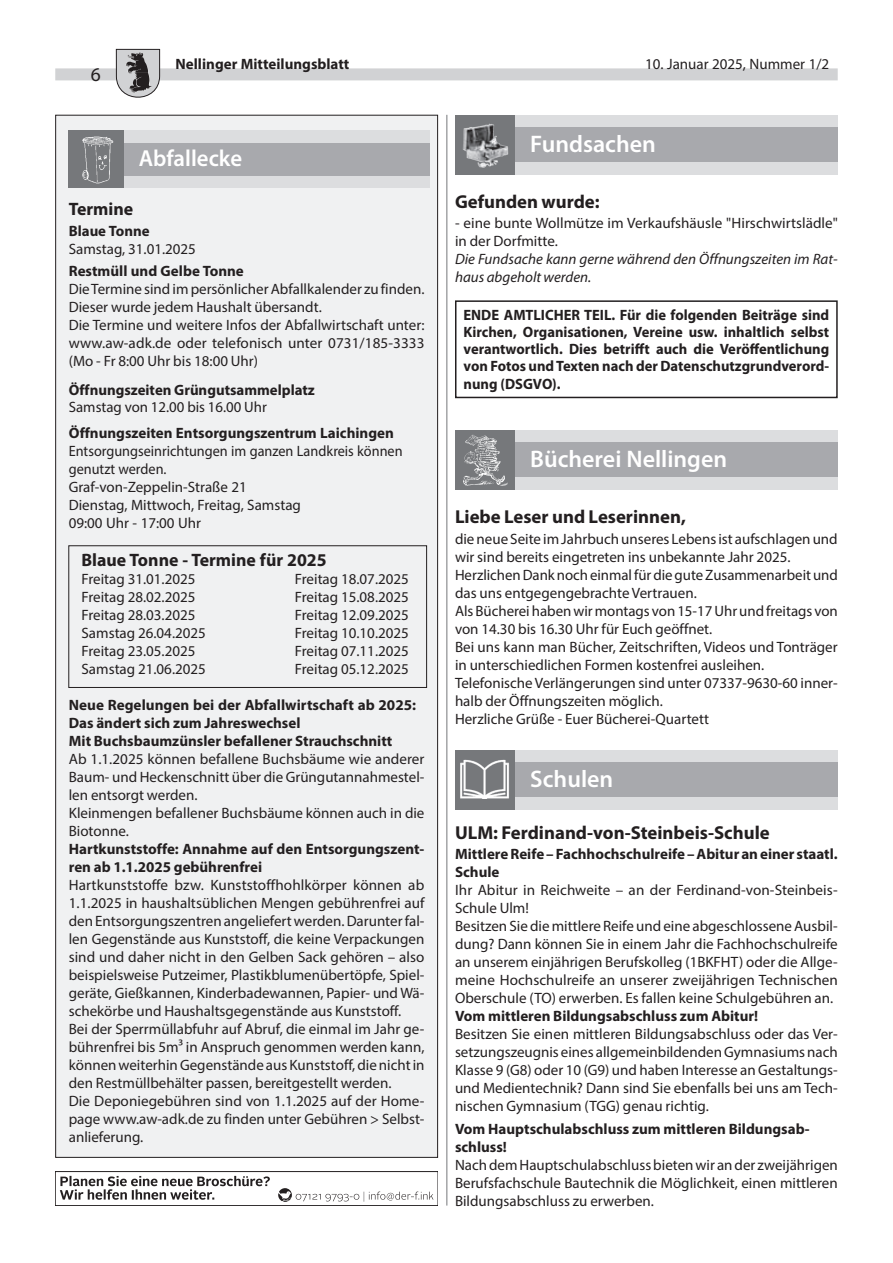
<style>
.page{position:relative;width:893px;height:1263px;background:#fff}
.page>*{position:absolute;margin:0;border:0;box-sizing:border-box;transform-origin:0 0}
.t1{font:600 24px "Myriad Pro";color:#fff}
.t2{font:600 23.25px "Myriad Pro";color:#fff}
.t3{font:19.5px "Myriad Pro";color:#231f20}
.t4{font:700 18.75px "Myriad Pro";color:#231f20}
.t5{font:700 18px "Myriad Pro";color:#231f20}
.t6{font:15px/18px "Myriad Pro";color:#231f20}
.t7{font:700 15px/18px "Myriad Pro";color:#231f20}
.t8{font:15px/18px "Myriad Pro";color:#231f20;scale:.95 1}
.t9{font:italic 15px/18px "Myriad Pro";color:#231f20}
</style>
<div class="page">
<div style="left:55px;top:68px;width:783px;height:12px;background:#d1d2d4"></div>
<svg style="left:115px;top:49px;width:46px;height:49px"></svg>
<hr style="left:446px;top:115px;width:1px;height:1090px;background:#76787b">
<div style="left:455px;top:115px;width:383px;height:59px;background:#dcdddf"></div>
<div style="left:455px;top:128px;width:383px;height:34px;background:#a8a9ad"></div>
<img style="left:455px;top:115px;width:59px;height:59px">
<div style="left:455px;top:300px;width:383px;height:98px;border:2px solid #231f20"></div>
<div style="left:455px;top:430px;width:383px;height:60px;background:#dcdddf"></div>
<div style="left:455px;top:443px;width:383px;height:34px;background:#a8a9ad"></div>
<div style="left:455px;top:430px;width:59px;height:60px;background:#76787b"></div>
<img style="left:463px;top:434px;width:45px;height:52px">
<div style="left:455px;top:750px;width:383px;height:60px;background:#dcdddf"></div>
<div style="left:455px;top:763px;width:383px;height:34px;background:#a8a9ad"></div>
<div style="left:455px;top:750px;width:59px;height:60px;background:#76787b"></div>
<img style="left:460px;top:759px;width:49px;height:39px">
<div style="left:56px;top:115px;width:382px;height:1042px;background:#f0f1f2"></div>
<div style="left:68px;top:130px;width:362px;height:58px;background:#dcdddf"></div>
<div style="left:68px;top:143px;width:362px;height:33px;background:#a8a9ad"></div>
<div style="left:68px;top:130px;width:56px;height:58px;background:#76787b"></div>
<img style="left:82px;top:136px;width:31px;height:48px">
<div style="left:68px;top:545px;width:359px;height:143px;border:1px solid #231f20"></div>
<div style="left:55px;top:1171px;width:383px;height:34px;border:1px solid #231f20"></div>
<svg style="left:60px;top:1176px;width:373px;height:26px"></svg>
<h3 class="t3" style="left:91px;top:62px;width:12px">6</h3>
<p class="t7" style="left:176px;top:55px;width:175px">Nellinger Mitteilungsblatt</p>
<p class="t6" style="left:645px;top:55px;width:185px">10. Januar 2025, Nummer 1/2</p>
<h2 class="t2" style="left:139px;top:144px;width:105px">Abfallecke</h2>
<h1 class="t1" style="left:530px;top:129px;width:127px">Fundsachen</h1>
<p class="t5" style="left:69px;top:197px;width:66px">Termine</p>
<p class="t7" style="left:69px;top:222px;width:82px">Blaue Tonne</p>
<p class="t6" style="left:69px;top:240px;width:129px">Samstag, 31.01.2025</p>
<p class="t7" style="left:69px;top:261px;width:177px">Restmüll und Gelbe Tonne</p>
<p class="t6" style="left:69px;top:279px;width:357px">Die Termine sind im persönlicher Abfallkalender zu finden.<br>Dieser wurde jedem Haushalt übersandt.<br>Die Termine und weitere Infos der Abfallwirtschaft unter: www.aw-adk.de oder telefonisch unter 0731/185-3333 (Mo - Fr 8:00 Uhr bis 18:00 Uhr)</p>
<p class="t7" style="left:69px;top:380px;width:248px">Öffnungszeiten Grüngutsammelplatz</p>
<p class="t6" style="left:69px;top:397px;width:200px">Samstag von 12.00 bis 16.00 Uhr</p>
<p class="t7" style="left:69px;top:423px;width:327px">Öffnungszeiten Entsorgungszentrum Laichingen</p>
<p class="t8" style="left:69px;top:442px;width:353px">Entsorgungseinrichtungen im ganzen Landkreis können genutzt werden.<br>Graf-von-Zeppelin-Straße 21<br>Dienstag, Mittwoch, Freitag, Samstag<br>09:00 Uhr - 17:00 Uhr</p>
<p class="t5" style="left:82px;top:548px;width:247px">Blaue Tonne - Termine für 2025</p>
<p class="t6" style="left:82px;top:570px;width:115px">Freitag 31.01.2025</p>
<p class="t6" style="left:295px;top:570px;width:115px">Freitag 18.07.2025</p>
<p class="t6" style="left:82px;top:588px;width:115px">Freitag 28.02.2025</p>
<p class="t6" style="left:295px;top:588px;width:115px">Freitag 15.08.2025</p>
<p class="t6" style="left:82px;top:606px;width:115px">Freitag 28.03.2025</p>
<p class="t6" style="left:295px;top:606px;width:115px">Freitag 12.09.2025</p>
<p class="t6" style="left:82px;top:624px;width:126px">Samstag 26.04.2025</p>
<p class="t6" style="left:295px;top:624px;width:115px">Freitag 10.10.2025</p>
<p class="t6" style="left:82px;top:642px;width:115px">Freitag 23.05.2025</p>
<p class="t6" style="left:295px;top:642px;width:115px">Freitag 07.11.2025</p>
<p class="t6" style="left:82px;top:660px;width:126px">Samstag 21.06.2025</p>
<p class="t6" style="left:295px;top:660px;width:115px">Freitag 05.12.2025</p>
<p class="t7" style="left:69px;top:696px;width:349px">Neue Regelungen bei der Abfallwirtschaft ab 2025:<br>Das ändert sich zum Jahreswechsel<br>Mit Buchsbaumzünsler befallener Strauchschnitt</p>
<p class="t6" style="left:69px;top:750px;width:357px">Ab 1.1.2025 können befallene Buchsbäume wie anderer Baum- und Heckenschnitt über die Grüngutannahmestel&shy;len entsorgt werden.<br>Kleinmengen befallener Buchsbäume können auch in die Biotonne.</p>
<p class="t7" style="left:69px;top:840px;width:357px">Hartkunststoffe: Annahme auf den Entsorgungszent&shy;ren ab 1.1.2025 gebührenfrei</p>
<p class="t6" style="left:69px;top:876px;width:357px">Hartkunststoffe bzw. Kunststoffhohlkörper können ab 1.1.2025 in haushaltsüblichen Mengen gebührenfrei auf den Entsorgungszentren angeliefert werden. Darunter fal&shy;len Gegenstände aus Kunststoff, die keine Verpackungen sind und daher nicht in den Gelben Sack gehören – also beispielsweise Putzeimer, Plastikblumenübertöpfe, Spiel&shy;geräte, Gießkannen, Kinderbadewannen, Papier- und Wä&shy;schekörbe und Haushaltsgegenstände aus Kunststoff.<br>Bei der Sperrmüllabfuhr auf Abruf, die einmal im Jahr ge&shy;bührenfrei bis 5m³ in Anspruch genommen werden kann, können weiterhin Gegenstände aus Kunststoff, die nicht in den Restmüllbehälter passen, bereitgestellt werden.<br>Die Deponiegebühren sind von 1.1.2025 auf der Home&shy;page www.aw-adk.de zu finden unter Gebühren &gt; Selbst&shy;anlieferung.</p>
<p class="t4" style="left:455px;top:190px;width:146px">Gefunden wurde:</p>
<p class="t6" style="left:455px;top:214px;width:384px">- eine bunte Wollmütze im Verkaufshäusle "Hirschwirtslädle" in der Dorfmitte.</p>
<p class="t9" style="left:455px;top:250px;width:384px">Die Fundsache kann gerne während den Öffnungszeiten im Rat&shy;haus abgeholt werden.</p>
<p class="t7" style="left:463px;top:305px;width:367px;line-height:17.2px;text-align:justify">ENDE AMTLICHER TEIL. Für die folgenden Beiträge sind Kirchen, Organisationen, Vereine usw. inhaltlich selbst verantwortlich. Dies betrifft auch die Veröffentlichung von Fotos und Texten nach der Datenschutzgrundverord&shy;nung (DSGVO).</p>
<h1 class="t1" style="left:530px;top:444px;width:198px">Bücherei Nellingen</h1>
<p class="t4" style="left:455px;top:505px;width:232px">Liebe Leser und Leserinnen,</p>
<p class="t6" style="left:455px;top:529px;width:384px">die neue Seite im Jahrbuch unseres Lebens ist aufschlagen und wir sind bereits eingetreten ins unbekannte Jahr 2025.<br>Herzlichen Dank noch einmal für die gute Zusammenarbeit und das uns entgegengebrachte Vertrauen.<br>Als Bücherei haben wir montags von 15-17 Uhr und freitags von von 14.30 bis 16.30 Uhr für Euch geöffnet.<br>Bei uns kann man Bücher, Zeitschriften, Videos und Tonträger in unterschiedlichen Formen kostenfrei ausleihen.<br>Telefonische Verlängerungen sind unter 07337-9630-60 inner&shy;halb der Öffnungszeiten möglich.<br>Herzliche Grüße - Euer Bücherei-Quartett</p>
<h1 class="t1" style="left:530px;top:764px;width:85px">Schulen</h1>
<p class="t4" style="left:455px;top:821px;width:316px">ULM: Ferdinand-von-Steinbeis-Schule</p>
<p class="t7" style="left:455px;top:845px;width:384px">Mittlere Reife – Fachhochschulreife – Abitur an einer staatl.<br>Schule</p>
<p class="t6" style="left:455px;top:881px;width:384px">Ihr Abitur in Reichweite – an der Ferdinand-von-Steinbeis-Schule Ulm!<br>Besitzen Sie die mittlere Reife und eine abgeschlossene Ausbil&shy;dung? Dann können Sie in einem Jahr die Fachhochschulreife an unserem einjährigen Berufskolleg (1BKFHT) oder die Allge&shy;meine Hochschulreife an unserer zweijährigen Technischen Oberschule (TO) erwerben. Es fallen keine Schulgebühren an.</p>
<p class="t7" style="left:455px;top:1007px;width:305px">Vom mittleren Bildungsabschluss zum Abitur!</p>
<p class="t6" style="left:455px;top:1025px;width:384px;text-align:justify">Besitzen Sie einen mittleren Bildungsabschluss oder das Ver&shy;setzungszeugnis eines allgemeinbildenden Gymnasiums nach Klasse 9 (G8) oder 10 (G9) und haben Interesse an Gestaltungs&shy;und Medientechnik? Dann sind Sie ebenfalls bei uns am Tech&shy;nischen Gymnasium (TGG) genau richtig.</p>
<p class="t7" style="left:455px;top:1119px;width:356px">Vom Hauptschulabschluss zum mittleren Bildungsab&shy;schluss!</p>
<p class="t6" style="left:455px;top:1155px;width:384px;text-align:justify">Nach dem Hauptschulabschluss bieten wir an der zweijährigen Berufsfachschule Bautechnik die Möglichkeit, einen mittleren Bildungsabschluss zu erwerben.</p>
</div>
